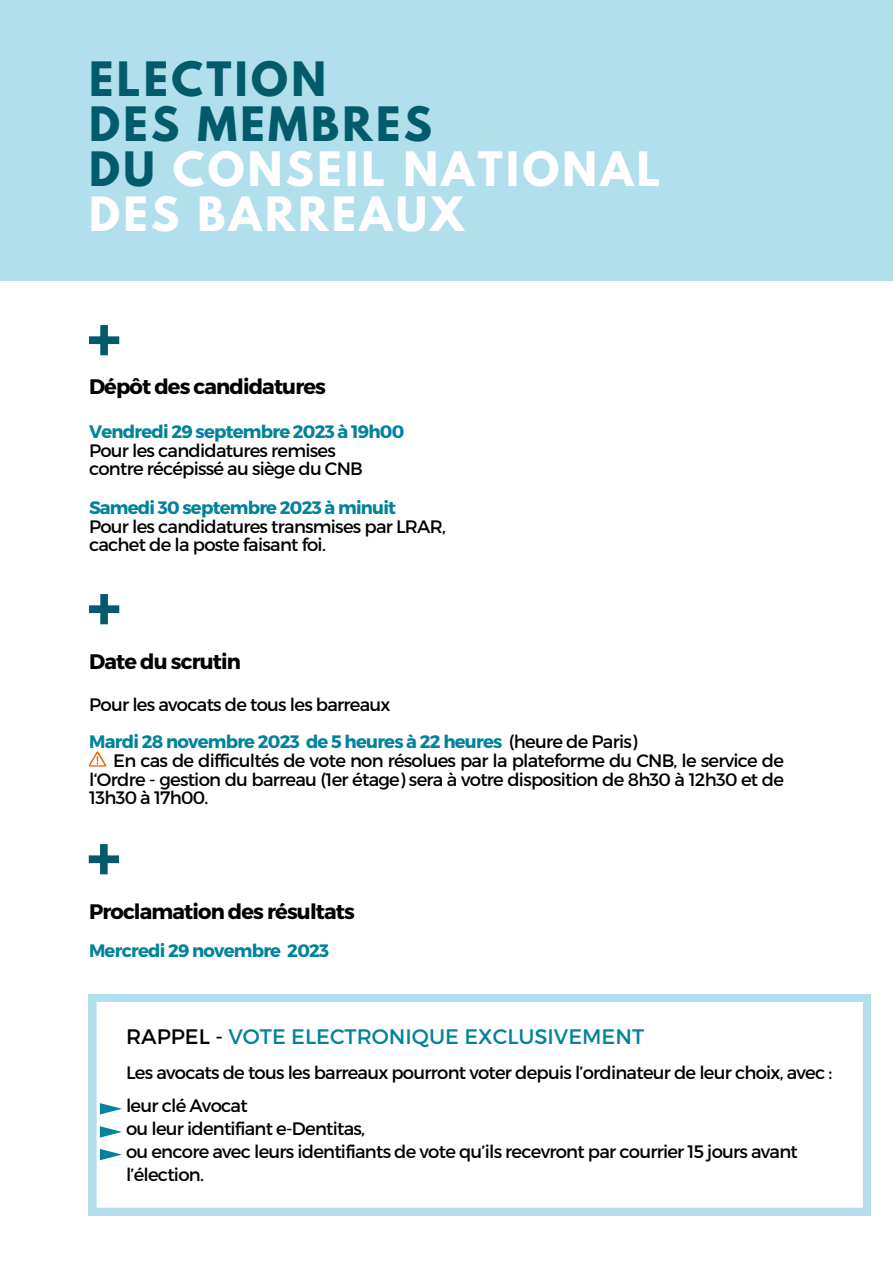
<style>
.page{position:relative;width:893px;height:1264px;background:#fff}
.page>*{position:absolute;margin:0;border:0;box-sizing:border-box;transform-origin:0 0}
.t1{font:700 42px "League Spartan";letter-spacing:.08em;color:#fff}
.t2{font:700 42px "League Spartan";letter-spacing:.08em;color:#015b6b}
.t3{font:700 21px "Montserrat";letter-spacing:-.04em;color:#000}
.t4{font:21px "Montserrat";color:#00839b}
.t5{font:18px/18.6px "Montserrat";letter-spacing:-.04em;color:#000;text-align:justify}
.t6{font:700 18px "Montserrat";letter-spacing:-.04em;color:#00839b}
.s1{color:#015b6b}
.s2{font-weight:400;color:#000}
.s3{color:#000}
</style>
<div class="page">
<div style="left:0;top:1px;width:892px;height:280px;background:#b1dfeb"></div>
<svg style="left:89px;top:325px;width:30px;height:30px"></svg>
<svg style="left:89px;top:594px;width:30px;height:30px"></svg>
<svg style="left:89px;top:844px;width:30px;height:30px"></svg>
<svg style="left:89px;top:994px;width:781px;height:221px"></svg>
<svg style="left:100px;top:1103px;width:22px;height:11px"></svg>
<svg style="left:100px;top:1126px;width:22px;height:11px"></svg>
<svg style="left:100px;top:1148px;width:22px;height:12px"></svg>
<svg style="left:89px;top:751px;width:17px;height:15px"></svg>
<p class="t2" style="left:89px;top:59px;width:238px">ELECTION</p>
<p class="t2" style="left:89px;top:104px;width:344px">DES MEMBRES</p>
<p class="t1" style="left:89px;top:149px;width:573px"><span class="s1">DU</span> CONSEIL NATIONAL</p>
<p class="t1" style="left:89px;top:193px;width:376px">DES BARREAUX</p>
<p class="t3" style="left:89px;top:373px;width:238px">Dépôt des candidatures</p>
<p class="t6" style="left:89px;top:420px;width:317px">Vendredi 29 septembre 2023 à 19h00</p>
<p class="t5" style="left:89px;top:440px;width:248px">Pour les candidatures remises</p>
<p class="t5" style="left:89px;top:459px;width:275px">contre récépissé au siège du CNB</p>
<p class="t6" style="left:89px;top:496px;width:308px">Samedi 30 septembre 2023 à minuit</p>
<p class="t5" style="left:89px;top:516px;width:358px">Pour les candidatures transmises par LRAR,</p>
<p class="t5" style="left:89px;top:535px;width:238px">cachet de la poste faisant foi.</p>
<p class="t3" style="left:89px;top:648px;width:153px">Date du scrutin</p>
<p class="t5" style="left:89px;top:694px;width:303px">Pour les avocats de tous les barreaux</p>
<p class="t6" style="left:89px;top:730px;width:549px">Mardi 28 novembre 2023 de 5 heures à 22 heures <span class="s2">(heure de Paris)</span></p>
<p class="t5" style="left:89px;top:750px;width:696px;text-indent:24px">En cas de difficultés de vote non résolues par la plateforme du CNB, le service de l‘Ordre - gestion du barreau (1er étage) sera à votre disposition de 8h30 à 12h30 et de 13h30 à 17h00.</p>
<p class="t3" style="left:89px;top:897px;width:267px">Proclamation des résultats</p>
<p class="t6" style="left:89px;top:938px;width:242px">Mercredi 29 novembre 2023</p>
<p class="t4" style="left:126px;top:1022px;width:519px"><span class="s3">RAPPEL -</span> VOTE ELECTRONIQUE EXCLUSIVEMENT</p>
<p class="t5" style="left:126px;top:1062px;width:707px">Les avocats de tous les barreaux pourront voter depuis l’ordinateur de leur choix, avec :</p>
<p class="t5" style="left:126px;top:1095px;width:123px">leur clé Avocat</p>
<p class="t5" style="left:126px;top:1118px;width:240px">ou leur identifiant e-Dentitas,</p>
<p class="t5" style="left:126px;top:1139px;width:673px;line-height:23px">ou encore avec leurs identifiants de vote qu’ils recevront par courrier 15 jours avant l’élection.</p>
</div>
